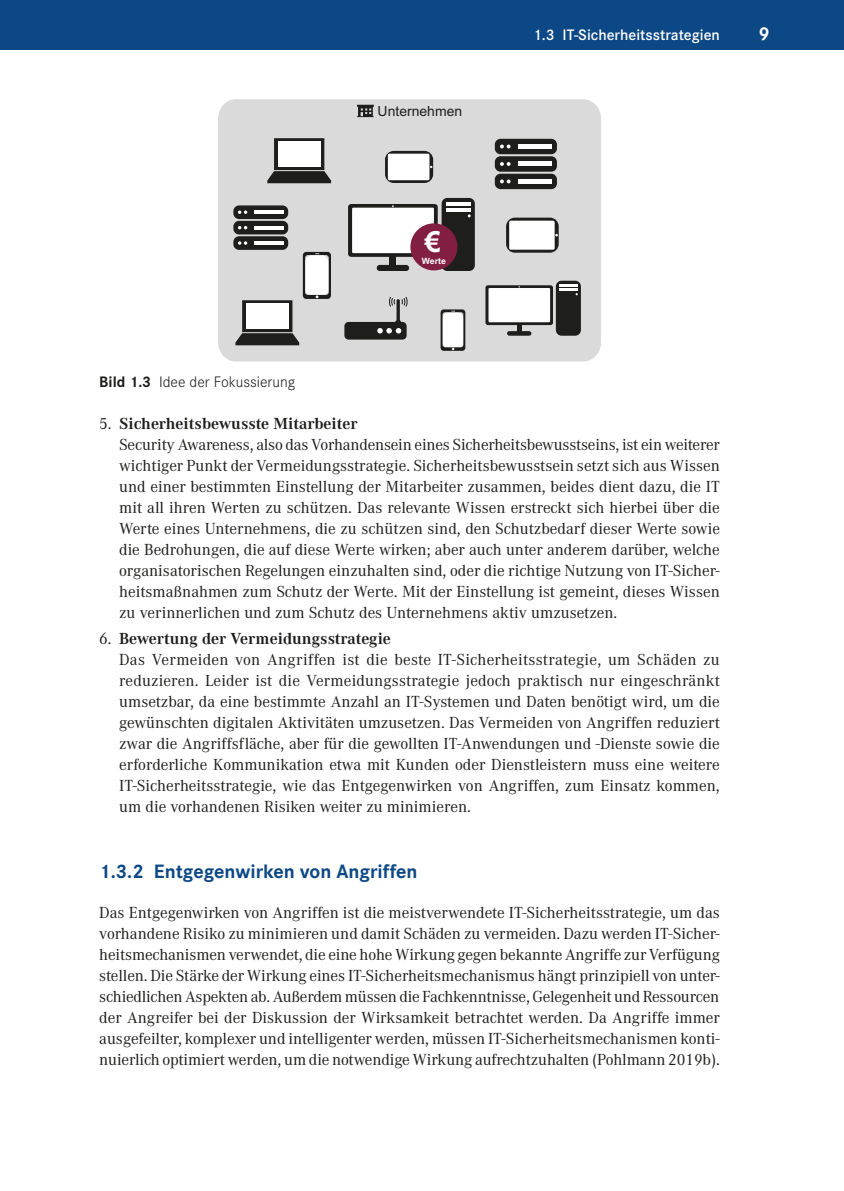
<style>
.page{position:relative;width:844px;height:1191px;background:#fff}
.page>*{position:absolute;margin:0;border:0;box-sizing:border-box;transform-origin:0 0}
.t1{font:700 28.88px "Arial";color:#fff}
.t2{font:700 20.12px "Corporate S Pro";color:#0c4885}
.t3{font:700 19.25px "Corporate S Pro";color:#fff}
.t4{font:16.62px/21px "Corporate A Pro";color:#1d1d1b}
.t5{font:600 15.75px "Corporate S Pro";color:#fff}
.t6{font:300 15.75px "Corporate S Pro";color:#1d1d1b}
.t7{font:14px "Arial";color:#1e1f1d}
.t8{font:700 8.75px "Arial";color:#fff}
.s1{font-weight:700}
</style>
<div class="page">
<div style="left:0;top:0;width:843px;height:50px;background:#0c4885"></div>
<div style="left:218px;top:99px;width:383px;height:262px;background:#dadada;border-radius:19px"></div>
<div style="left:344px;top:322px;width:62px;height:17px;background:#1e1f1d;border-radius:4px"></div>
<svg style="left:377px;top:320px;width:24px;height:13px"></svg>
<svg style="left:396px;top:299px;width:4px;height:23px"></svg>
<svg style="left:389px;top:296px;width:18px;height:11px"></svg>
<svg style="left:348px;top:204px;width:89px;height:53px"></svg>
<div style="left:389px;top:254px;width:7px;height:12px;background:#1e1f1d"></div>
<div style="left:441px;top:198px;width:33px;height:73px;background:#1e1f1d;border-radius:6px"></div>
<hr style="left:445px;top:203px;width:25px;height:3px;background:#fff">
<hr style="left:445px;top:208px;width:25px;height:3px;background:#fff">
<div style="left:376px;top:265px;width:33px;height:6px;background:#1e1f1d;border-radius:3px"></div>
<svg style="left:440px;top:309px;width:25px;height:42px"></svg>
<div style="left:410px;top:223px;width:47px;height:47px;background:#821e41;border-radius:50%"></div>
<div style="left:233px;top:205px;width:55px;height:14px;background:#1e1f1d;border-radius:6px"></div>
<hr style="left:254px;top:210px;width:29px;height:4px;background:#fff">
<svg style="left:238px;top:210px;width:9px;height:4px"></svg>
<div style="left:233px;top:221px;width:55px;height:13px;background:#1e1f1d;border-radius:6px"></div>
<hr style="left:254px;top:226px;width:29px;height:4px;background:#fff">
<svg style="left:238px;top:226px;width:9px;height:3px"></svg>
<div style="left:233px;top:236px;width:55px;height:14px;background:#1e1f1d;border-radius:6px"></div>
<hr style="left:254px;top:241px;width:29px;height:4px;background:#fff">
<svg style="left:238px;top:241px;width:9px;height:4px"></svg>
<svg style="left:267px;top:138px;width:64px;height:45px"></svg>
<div style="left:278px;top:141px;width:42px;height:26px;background:#fff"></div>
<svg style="left:385px;top:151px;width:48px;height:32px"></svg>
<div style="left:388px;top:154px;width:41px;height:26px;background:#fff;border-radius:2px"></div>
<svg style="left:506px;top:218px;width:52px;height:35px"></svg>
<div style="left:509px;top:221px;width:45px;height:29px;background:#fff;border-radius:2px"></div>
<svg style="left:485px;top:285px;width:68px;height:40px"></svg>
<div style="left:516px;top:323px;width:5px;height:9px;background:#1e1f1d"></div>
<div style="left:555px;top:281px;width:25px;height:55px;background:#1e1f1d;border-radius:6px"></div>
<hr style="left:559px;top:284px;width:18px;height:3px;background:#fff">
<hr style="left:559px;top:288px;width:18px;height:3px;background:#fff">
<div style="left:507px;top:331px;width:24px;height:5px;background:#1e1f1d;border-radius:2px"></div>
<svg style="left:235px;top:252px;width:96px;height:93px"></svg>
<div style="left:246px;top:303px;width:42px;height:26px;background:#fff"></div>
<div style="left:494px;top:139px;width:62px;height:15px;background:#1e1f1d;border-radius:6px"></div>
<div style="left:518px;top:144px;width:33px;height:5px;background:#fff"></div>
<svg style="left:500px;top:145px;width:10px;height:3px"></svg>
<div style="left:494px;top:156px;width:62px;height:16px;background:#1e1f1d;border-radius:6px"></div>
<hr style="left:518px;top:162px;width:33px;height:4px;background:#fff">
<svg style="left:500px;top:162px;width:10px;height:4px"></svg>
<div style="left:494px;top:174px;width:62px;height:15px;background:#1e1f1d;border-radius:6px"></div>
<div style="left:518px;top:179px;width:33px;height:5px;background:#fff"></div>
<svg style="left:500px;top:179px;width:10px;height:4px"></svg>
<svg style="left:357px;top:105px;width:17px;height:12px"></svg>
<p class="t7" style="left:377px;top:102px;width:86px">Unternehmen</p>
<h1 class="t1" style="left:424px;top:221px;width:18px">€</h1>
<p class="t8" style="left:422px;top:254px;width:26px">Werte</p>
<p class="t5" style="left:533px;top:23px;width:188px">1.3 IT-Sicherheitsstrategien</p>
<p class="t3" style="left:759px;top:18px;width:12px">9</p>
<p class="t6" style="left:99px;top:370px;width:197px"><span class="s1">Bild 1.3</span> Idee der Fokussierung</p>
<p class="t4" style="left:119px;top:412px;width:602px;text-indent:-20px">5. <span class="s1">Sicherheitsbewusste Mitarbeiter<br></span>Security Awareness, also das Vorhandensein eines Sicherheitsbewusstseins, ist ein weiterer wichtiger Punkt der Vermeidungsstrategie. Sicherheitsbewusstsein setzt sich aus Wissen und einer bestimmten Einstellung der Mitarbeiter zusammen, beides dient dazu, die IT mit all ihren Werten zu schützen. Das relevante Wissen erstreckt sich hierbei über die Werte eines Unternehmens, die zu schützen sind, den Schutzbedarf dieser Werte sowie die Bedrohungen, die auf diese Werte wirken; aber auch unter anderem darüber, welche organisatorischen Regelungen einzuhalten sind, oder die richtige Nutzung von IT-Sicher&shy;heitsmaßnahmen zum Schutz der Werte. Mit der Einstellung ist gemeint, dieses Wissen zu verinnerlichen und zum Schutz des Unternehmens aktiv umzusetzen.</p>
<p class="t4" style="left:119px;top:627px;width:602px;text-indent:-20px">6. <span class="s1">Bewertung der Vermeidungsstrategie<br></span>Das Vermeiden von Angriffen ist die beste IT-Sicherheitsstrategie, um Schäden zu reduzieren. Leider ist die Vermeidungsstrategie jedoch praktisch nur eingeschränkt umsetzbar, da eine bestimmte Anzahl an IT-Systemen und Daten benötigt wird, um die gewünschten digitalen Aktivitäten umzusetzen. Das Vermeiden von Angriffen reduziert zwar die Angriffsfläche, aber für die gewollten IT-Anwendungen und -Dienste sowie die erforderliche Kommunikation etwa mit Kunden oder Dienstleistern muss eine weitere IT-Sicherheitsstrategie, wie das Entgegenwirken von Angriffen, zum Einsatz kommen, um die vorhandenen Risiken weiter zu minimieren.</p>
<p class="t2" style="left:99px;top:855px;width:320px">1.3.2 Entgegenwirken von Angriffen</p>
<p class="t4" style="left:99px;top:901px;width:622px;text-align:justify">Das Entgegenwirken von Angriffen ist die meistverwendete IT-Sicherheitsstrategie, um das vorhandene Risiko zu minimieren und damit Schäden zu vermeiden. Dazu werden IT-Sicher&shy;heitsmechanismen verwendet, die eine hohe Wirkung gegen bekannte Angriffe zur Verfügung stellen. Die Stärke der Wirkung eines IT-Sicherheitsmechanismus hängt prinzipiell von unter&shy;schiedlichen Aspekten ab. Außerdem müssen die Fachkenntnisse, Gelegenheit und Ressourcen der Angreifer bei der Diskussion der Wirksamkeit betrachtet werden. Da Angriffe immer ausgefeilter, komplexer und intelligenter werden, müssen IT-Sicherheitsmechanismen konti&shy;nuierlich optimiert werden, um die notwendige Wirkung aufrechtzuhalten (Pohlmann 2019b).</p>
</div>
